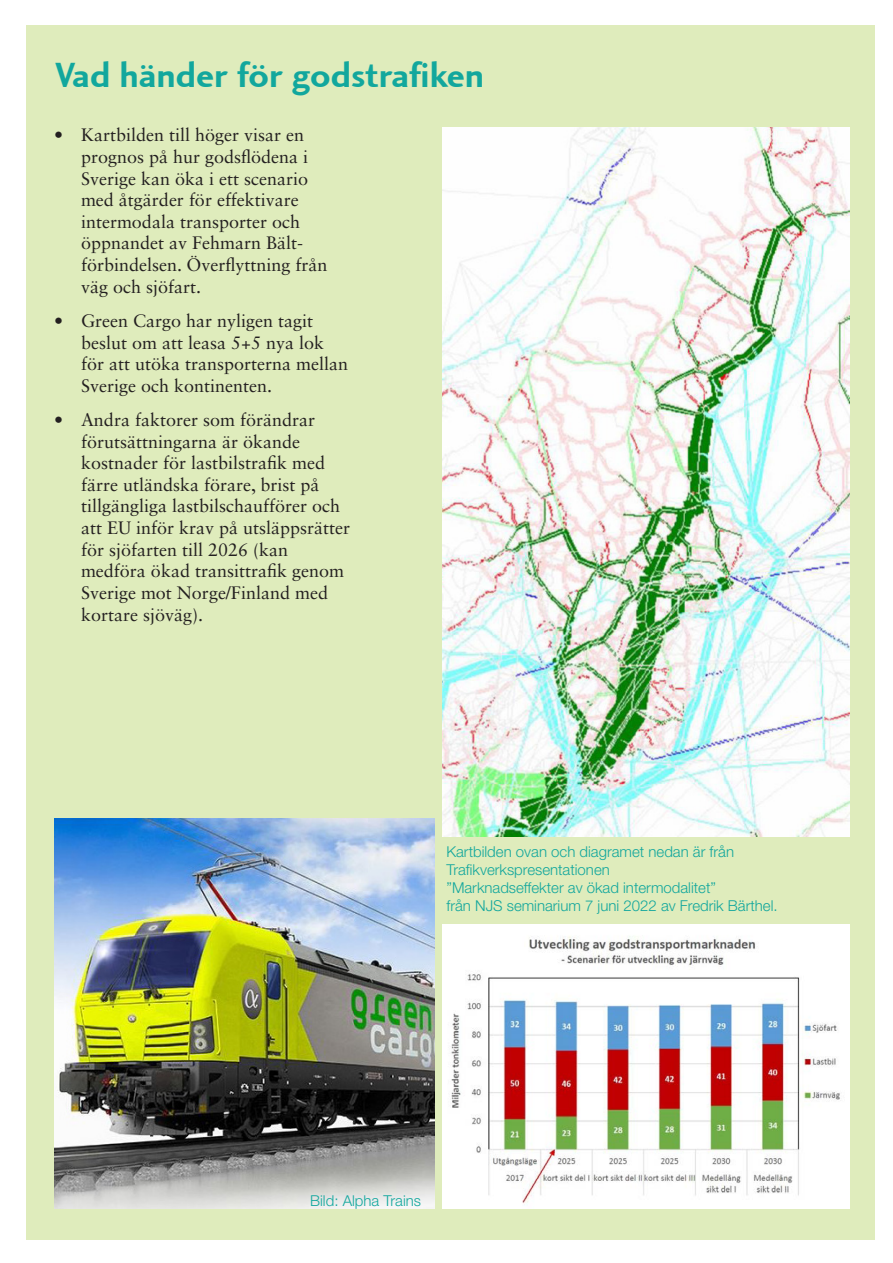
<style>
.page{position:relative;width:893px;height:1263px;background:#fff}
.page>*{position:absolute;margin:0;border:0;box-sizing:border-box;transform-origin:0 0}
.t1{font:36px "Charlotte Sans Bold LET";color:#12a79d}
.t2{font:18px/21.6px "Sabon LT Std";color:#231f20}
.t3{font:300 15px/18px "Helvetica Neue LT Std";color:#12a79d}
</style>
<div class="page">
<div style="left:27px;top:26px;width:848px;height:1213px;background:#dfecbc"></div>
<img style="left:54px;top:819px;width:381px;height:390px">
<img style="left:442px;top:127px;width:408px;height:709px">
<img style="left:442px;top:924px;width:408px;height:285px">
<p class="t1" style="left:55px;top:54px;width:431px">Vad händer för godstrafiken</p>
<p class="t2" style="left:81px;top:124px;width:248px;text-indent:-27px">• Kartbilden till höger visar en prognos på hur godsflödena i<br>Sverige kan öka i ett scenario med åtgärder för effektivare intermodala transporter och öppnandet av Fehmarn Bält&shy;förbindelsen. Överflyttning från väg och sjöfart.</p>
<p class="t2" style="left:81px;top:310px;width:269px;text-indent:-27px">• Green Cargo har nyligen tagit beslut om att leasa 5+5 nya lok för att utöka transporterna mellan<br>Sverige och kontinenten.</p>
<p class="t2" style="left:81px;top:409px;width:271px;text-indent:-27px">• Andra faktorer som förändrar förutsättningarna är ökande kostnader för lastbilstrafik med färre utländska förare, brist på tillgängliga lastbilschaufförer och att EU inför krav på utsläppsrätter för sjöfarten till 2026 (kan medföra ökad transittrafik genom<br>Sverige mot Norge/Finland med kortare sjöväg).</p>
<p class="t3" style="left:446px;top:842px;width:289px">Kartbilden ovan och diagramet nedan är från<br>Trafikverkspresentationen</p>
<p class="t3" style="left:446px;top:878px;width:271px">”Marknadseffekter av ökad intermodalitet”</p>
<p class="t3" style="left:446px;top:896px;width:333px">från NJS seminarium 7 juni 2022 av Fredrik Bärthel.</p>
<p class="t3" style="left:310px;top:1191px;width:112px">Bild: Alpha Trains</p>
</div>
